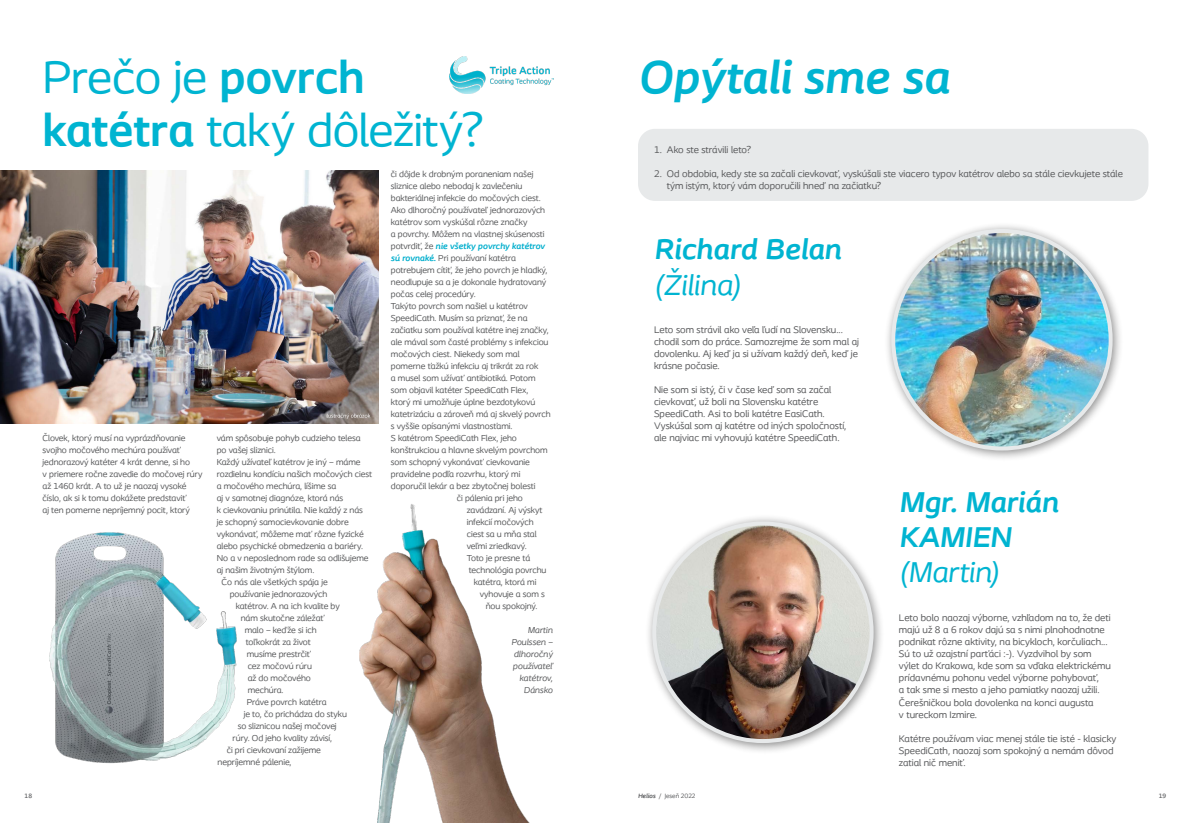
<style>
.page{position:relative;width:1191px;height:823px;background:#fff}
.page>*{position:absolute;margin:0;border:0;box-sizing:border-box;transform-origin:0 0}
.t1{font:48px/53px "Coloplast";letter-spacing:-.01em;color:#00b4d1}
.t2{font:italic 700 48px "Coloplast";color:#00b4d1}
.t3{font:italic 700 30px/35px "Coloplast";color:#00b4d1}
.t4{font:italic 30px "Coloplast";color:#00b4d1}
.t5{font:10px/12px "Coloplast";color:#58595b}
.t6{font:9px/12px "Coloplast";letter-spacing:-.005em;color:#58595b}
.t7{font:italic 9px/12px "Coloplast";color:#58595b;text-align:right}
.t8{font:italic 700 9px "Coloplast";letter-spacing:-.005em;color:#00aecd}
.t9{font:6.5px "Coloplast";color:#58595b}
.t10{font:500 6.5px "Coloplast";color:#58595b}
.s1{font-weight:700}
.s2{font-weight:400;font-style:normal;color:#58595b}
.s3{font-weight:700;font-style:italic;color:#00aecd}
.s4{font-weight:700;font-style:italic}
</style>
<div class="page">
<div style="left:884px;top:222px;width:239px;height:239px;background:#000;opacity:.45"></div>
<img style="left:893px;top:231px;width:217px;height:217px;border-radius:109px">
<div style="left:645px;top:514px;width:240px;height:239px;background:#000;opacity:.45"></div>
<img style="left:654px;top:523px;width:217px;height:217px;border-radius:109px">
<img style="left:450px;top:57px;width:104px;height:36px">
<img style="left:359px;top:504px;width:170px;height:318px">
<img style="left:0;top:170px;width:379px;height:253px">
<img style="left:49px;top:532px;width:188px;height:232px">
<div style="left:638px;top:129px;width:510px;height:72px;background:#e7e9ea;border-radius:17px"></div>
<svg style="left:326px;top:413px;width:44px;height:5px"></svg>
<h1 class="t1" style="left:43px;top:50px;width:442px">Prečo je <span class="s1">povrch katétra</span> taký dôležitý?</h1>
<h1 class="t2" style="left:638px;top:48px;width:313px">Opýtali sme sa</h1>
<p class="t5" style="left:654px;top:143px;width:99px">1. Ako ste strávili leto?</p>
<p class="t5" style="left:667px;top:167px;width:458px;text-indent:-13px">2. Od obdobia, kedy ste sa začali cievkovať, vyskúšali ste viacero typov katétrov alebo sa stále cievkujete stále tým istým, ktorý vám doporučili hneď na začiatku?</p>
<p class="t6" style="left:391px;top:168px;width:144px">či dôjde k drobným poraneniam našej</p>
<p class="t6" style="left:391px;top:180px;width:133px">sliznice alebo nebodaj k zavlečeniu</p>
<p class="t6" style="left:391px;top:192px;width:151px">bakteriálnej infekcie do močových ciest.</p>
<p class="t6" style="left:391px;top:204px;width:156px">Ako dlhoročný používateľ jednorazových</p>
<p class="t6" style="left:391px;top:215px;width:138px">katétrov som vyskúšal rôzne značky</p>
<p class="t6" style="left:391px;top:227px;width:155px">a povrchy. Môžem na vlastnej skúsenosti</p>
<p class="t8" style="left:391px;top:240px;width:156px"><span class="s2">potvrdiť, že</span> nie všetky povrchy katétrov</p>
<p class="t6" style="left:391px;top:251px;width:127px"><span class="s3">sú rovnaké.</span> Pri používaní katétra</p>
<p class="t6" style="left:391px;top:263px;width:158px">potrebujem cítiť, že jeho povrch je hladký,</p>
<p class="t6" style="left:391px;top:275px;width:157px">neodlupuje sa a je dokonale hydratovaný</p>
<p class="t6" style="left:391px;top:287px;width:86px">počas celej procedúry.</p>
<p class="t6" style="left:391px;top:299px;width:139px">Takýto povrch som našiel u katétrov</p>
<p class="t6" style="left:391px;top:311px;width:138px">SpeediCath. Musím sa priznať, že na</p>
<p class="t6" style="left:391px;top:323px;width:159px">začiatku som používal katétre inej značky,</p>
<p class="t6" style="left:391px;top:335px;width:159px">ale mával som časté problémy s infekciou</p>
<p class="t6" style="left:391px;top:347px;width:130px">močových ciest. Niekedy som mal</p>
<p class="t6" style="left:391px;top:359px;width:149px">pomerne ťažkú infekciu aj trikrát za rok</p>
<p class="t6" style="left:391px;top:371px;width:146px">a musel som užívať antibiotiká. Potom</p>
<p class="t6" style="left:391px;top:383px;width:139px">som objavil katéter SpeediCath Flex,</p>
<p class="t6" style="left:391px;top:395px;width:146px">ktorý mi umožňuje úplne bezdotykovú</p>
<p class="t6" style="left:391px;top:407px;width:161px">katetrizáciu a zároveň má aj skvelý povrch</p>
<p class="t6" style="left:391px;top:419px;width:123px">s vyššie opísanými vlastnosťami.</p>
<p class="t6" style="left:391px;top:431px;width:127px">S katétrom SpeediCath Flex, jeho</p>
<p class="t6" style="left:391px;top:443px;width:158px">konštrukciou a hlavne skvelým povrchom</p>
<p class="t6" style="left:391px;top:455px;width:141px">som schopný vykonávať cievkovanie</p>
<p class="t6" style="left:391px;top:467px;width:131px">pravidelne podľa rozvrhu, ktorý mi</p>
<p class="t6" style="left:391px;top:479px;width:146px">doporučil lekár a bez zbytočnej bolesti</p>
<p class="t6" style="left:457px;top:491px;width:68px">či pálenia pri jeho</p>
<p class="t6" style="left:467px;top:503px;width:77px">zavádzaní. Aj výskyt</p>
<p class="t6" style="left:467px;top:515px;width:68px">infekcií močových</p>
<p class="t6" style="left:467px;top:527px;width:71px">ciest sa u mňa stal</p>
<p class="t6" style="left:467px;top:539px;width:61px">veľmi zriedkavý.</p>
<p class="t6" style="left:467px;top:551px;width:65px">Toto je presne tá</p>
<p class="t6" style="left:469px;top:563px;width:79px">technológia povrchu</p>
<p class="t6" style="left:474px;top:575px;width:64px">katétra, ktorá mi</p>
<p class="t6" style="left:480px;top:587px;width:67px">vyhovuje a som s</p>
<p class="t6" style="left:486px;top:599px;width:53px">ňou spokojný.</p>
<p class="t7" style="left:511px;top:623px;width:43px">Martin<br>Poulssen – dlhoročný používateľ katétrov,<br>Dánsko</p>
<h2 class="t3" style="left:654px;top:231px;width:189px">Richard Belan</h2>
<h2 class="t4" style="left:654px;top:266px;width:88px">(Žilina)</h2>
<p class="t5" style="left:654px;top:323px;width:206px">Leto som strávil ako veľa ľudí na Slovensku... chodil som do práce. Samozrejme že som mal aj dovolenku. Aj keď ja si užívam každý deň, keď je krásne počasie.</p>
<p class="t5" style="left:654px;top:383px;width:194px">Nie som si istý, či v čase keď som sa začal cievkovať, už boli na Slovensku katétre SpeediCath. Asi to boli katétre EasiCath.<br>Vyskúšal som aj katétre od iných spoločností, ale najviac mi vyhovujú katétre SpeediCath.</p>
<p class="t6" style="left:43px;top:432px;width:161px">Človek, ktorý musí na vyprázdňovanie svojho močového mechúra používať jednorazový katéter 4 krát denne, si ho<br>v priemere ročne zavedie do močovej rúry až 1460 krát. A to už je naozaj vysoké číslo, ak si k tomu dokážete predstaviť<br>aj ten pomerne nepríjemný pocit, ktorý</p>
<p class="t6" style="left:217px;top:432px;width:145px">vám spôsobuje pohyb cudzieho telesa</p>
<p class="t6" style="left:217px;top:444px;width:60px">po vašej sliznici.</p>
<p class="t6" style="left:217px;top:456px;width:145px">Každý užívateľ katétrov je iný – máme</p>
<p class="t6" style="left:217px;top:468px;width:157px">rozdielnu kondíciu našich močových ciest</p>
<p class="t6" style="left:217px;top:480px;width:121px">a močového mechúra, líšime sa</p>
<p class="t6" style="left:217px;top:492px;width:128px">aj v samotnej diagnóze, ktorá nás</p>
<p class="t6" style="left:217px;top:504px;width:148px">k cievkovaniu prinútila. Nie každý z nás</p>
<p class="t6" style="left:217px;top:516px;width:133px">je schopný samocievkovanie dobre</p>
<p class="t6" style="left:217px;top:528px;width:148px">vykonávať, môžeme mať rôzne fyzické</p>
<p class="t6" style="left:217px;top:540px;width:148px">alebo psychické obmedzenia a bariéry.</p>
<p class="t6" style="left:217px;top:552px;width:153px">No a v neposlednom rade sa odlišujeme</p>
<p class="t6" style="left:217px;top:564px;width:99px">aj našim životným štýlom.</p>
<p class="t6" style="left:222px;top:576px;width:108px">Čo nás ale všetkých spája je</p>
<p class="t6" style="left:230px;top:588px;width:99px">používanie jednorazových</p>
<p class="t6" style="left:236px;top:600px;width:106px">katétrov. A na ich kvalite by</p>
<p class="t6" style="left:241px;top:612px;width:85px">nám skutočne záležať</p>
<p class="t6" style="left:245px;top:624px;width:73px">malo – keďže si ich</p>
<p class="t6" style="left:246px;top:636px;width:67px">toľkokrát za život</p>
<p class="t6" style="left:247px;top:648px;width:66px">musíme prestrčiť</p>
<p class="t6" style="left:248px;top:660px;width:66px">cez močovú rúru</p>
<p class="t6" style="left:248px;top:672px;width:65px">až do močového</p>
<p class="t6" style="left:248px;top:684px;width:37px">mechúra.</p>
<p class="t6" style="left:247px;top:696px;width:81px">Práve povrch katétra</p>
<p class="t6" style="left:244px;top:708px;width:105px">je to, čo prichádza do styku</p>
<p class="t6" style="left:238px;top:720px;width:100px">so sliznicou našej močovej</p>
<p class="t6" style="left:233px;top:732px;width:101px">rúry. Od jeho kvality závisí,</p>
<p class="t6" style="left:227px;top:744px;width:96px">či pri cievkovaní zažijeme</p>
<p class="t6" style="left:218px;top:756px;width:75px">nepríjemné pálenie,</p>
<h2 class="t3" style="left:899px;top:483px;width:161px">Mgr. Marián<br>KAMIEN</h2>
<h2 class="t4" style="left:899px;top:553px;width:101px">(Martin)</h2>
<p class="t5" style="left:899px;top:611px;width:213px">Leto bolo naozaj výborne, vzhľadom na to, že deti majú už 8 a 6 rokov dajú sa s nimi plnohodnotne podnikat rôzne aktivity, na bicykloch, korčuliach...<br>Sú to už ozajstní parťáci :-). Vyzdvihol by som výlet do Krakowa, kde som sa vďaka elektrickému prídavnému pohonu vedel výborne pohybovať,<br>a tak sme si mesto a jeho pamiatky naozaj užili.<br>Čerešničkou bola dovolenka na konci augusta<br>v tureckom Izmire.</p>
<p class="t5" style="left:899px;top:731px;width:219px">Katétre používam viac menej stále tie isté - klasicky<br>SpeediCath, naozaj som spokojný a nemám dôvod zatial nič meniť.</p>
<p class="t10" style="left:25px;top:791px;width:9px">18</p>
<p class="t9" style="left:638px;top:791px;width:59px"><span class="s4">Helios</span> / Jeseň 2022</p>
<p class="t10" style="left:1158px;top:791px;width:9px">19</p>
</div>
